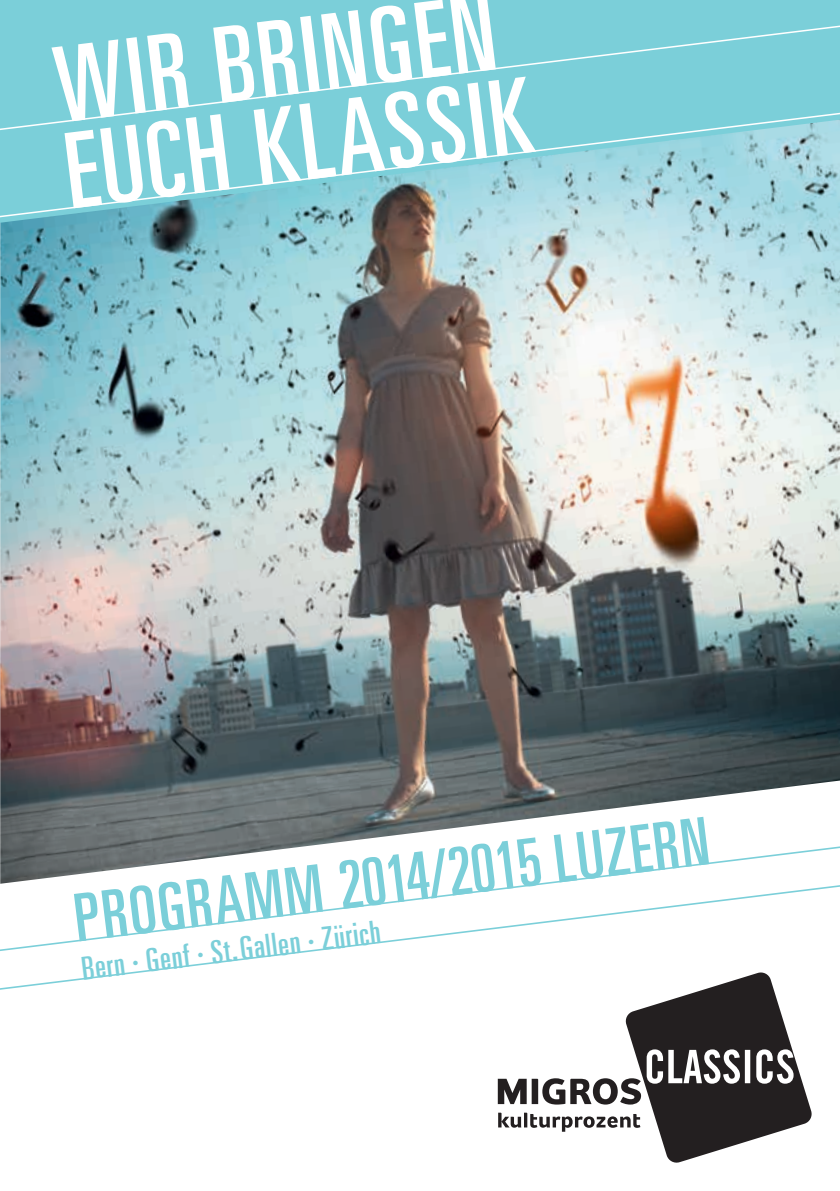
<style>
.page{position:relative;width:840px;height:1191px;background:#fff}
.page>*{position:absolute;margin:0;border:0;box-sizing:border-box;transform-origin:0 0}
.t1{font:ultra-condensed 104.8px/86.6px "Univers Com 59";color:#fff}
.t2{font:ultra-condensed 66px "Univers Com 59";color:#7bcfd9}
.t3{font:ultra-condensed 32px "Univers Com 59";color:#7bcfd9}
</style>
<div class="page">
<svg style="left:497px;top:996px;width:314px;height:166px"></svg>
<img style="left:0;top:229px;width:839px;height:613px">
<svg style="left:0;top:842px;width:839px;height:38px"></svg>
<svg style="left:0;top:880px;width:839px;height:116px"></svg>
<svg style="left:0;top:0;width:839px;height:229px;background:#7dced7"></svg>
<svg style="left:0;top:108px;width:839px;height:113px;background:#89ccd6"></svg>
<h1 class="t1" style="left:49px;top:42px;width:471px;rotate:-7deg">WIR BRINGEN<br>EUCH KLASSIK</h1>
<h2 class="t2" style="left:70px;top:881px;width:640px;rotate:-7deg">PROGRAMM 2014/2015 LUZERN</h2>
<p class="t3" style="left:79px;top:950px;width:302px;rotate:-7deg">Bern · Genf · St.Gallen · Zürich</p>
</div>
